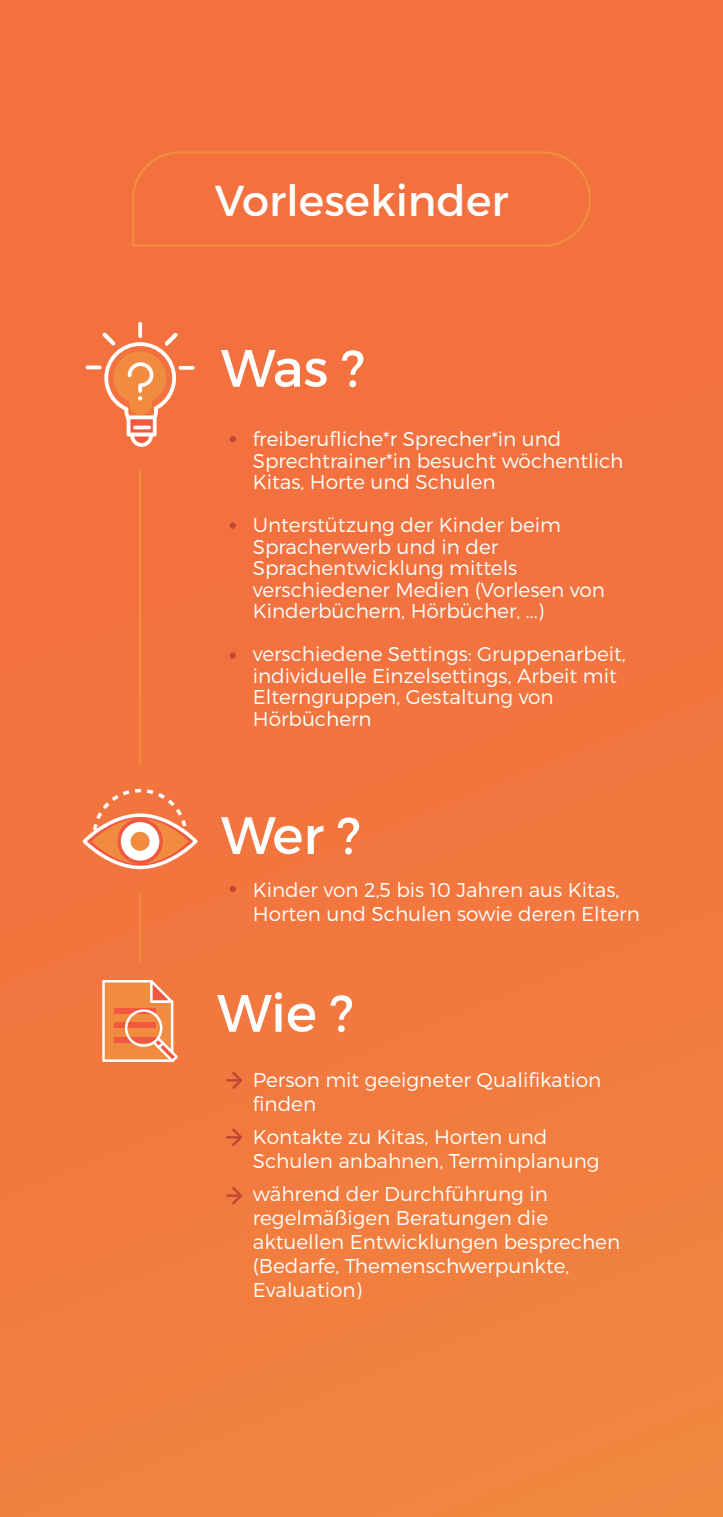
<style>
.page{position:relative;width:723px;height:1517px;background:#fff}
.page>*{position:absolute;margin:0;border:0;box-sizing:border-box;transform-origin:0 0}
.t1{font:52.5px "Montserrat";letter-spacing:-.005em;color:#fff}
.t2{font:43.25px "Montserrat";color:#fff}
.t3{font:300 20px/21.5px "Montserrat";color:#fff}
</style>
<div class="page">
<div style="left:0;top:0;width:723px;height:1517px;background:linear-gradient(to right,#f2753f,#f2793f)"></div>
<svg style="left:82px;top:789px;width:116px;height:80px"></svg>
<div style="left:131px;top:832px;width:19px;height:19px;background:#f08b40;border-radius:50%"></div>
<svg style="left:138px;top:322px;width:4px;height:16px"></svg>
<svg style="left:179px;top:366px;width:16px;height:4px"></svg>
<svg style="left:85px;top:365px;width:17px;height:4px"></svg>
<svg style="left:103px;top:333px;width:75px;height:114px"></svg>
<svg style="left:230px;top:436px;width:6px;height:6px"></svg>
<div style="left:230px;top:522px;width:6px;height:7px;background:#c04935;border-radius:50%"></div>
<div style="left:230px;top:652px;width:6px;height:7px;background:#c04935;border-radius:50%"></div>
<svg style="left:230px;top:886px;width:6px;height:6px"></svg>
<svg style="left:226px;top:1068px;width:18px;height:24px"></svg>
<svg style="left:226px;top:1125px;width:18px;height:24px"></svg>
<hr style="left:226px;top:1194px;width:15px;height:3px;background:#c04935">
<svg style="left:229px;top:1184px;width:15px;height:23px"></svg>
<div style="left:131px;top:150px;width:461px;height:98px;background:#f2713e"></div>
<svg style="left:102px;top:980px;width:76px;height:82px;background:#f39864"></svg>
<hr style="left:139px;top:471px;width:2px;height:293px;background:#f08b40">
<hr style="left:139px;top:893px;width:2px;height:69px;background:#f08b40">
<h2 class="t2" style="left:215px;top:174px;width:295px">Vorlesekinder</h2>
<h1 class="t1" style="left:221px;top:336px;width:146px">Was ?</h1>
<p class="t3" style="left:253px;top:428px;width:372px">freiberufliche*r Sprecher*in und<br>Sprechtrainer*in besucht wöchentlich<br>Kitas, Horte und Schulen</p>
<p class="t3" style="left:253px;top:514px;width:354px">Unterstützung der Kinder beim<br>Spracherwerb und in der<br>Sprachentwicklung mittels verschiedener Medien (Vorlesen von<br>Kinderbüchern, Hörbücher, ...)</p>
<p class="t3" style="left:253px;top:643px;width:375px">verschiedene Settings: Gruppenarbeit, individuelle Einzelsettings, Arbeit mit<br>Elterngruppen, Gestaltung von<br>Hörbüchern</p>
<h1 class="t1" style="left:221px;top:803px;width:141px">Wer ?</h1>
<p class="t3" style="left:253px;top:877px;width:388px;line-height:24px">Kinder von 2,5 bis 10 Jahren aus Kitas,<br>Horten und Schulen sowie deren Eltern</p>
<h1 class="t1" style="left:217px;top:981px;width:138px">Wie ?</h1>
<p class="t3" style="left:253px;top:1067px;width:350px;line-height:24px">Person mit geeigneter Qualifikation finden</p>
<p class="t3" style="left:253px;top:1124px;width:348px;line-height:24px">Kontakte zu Kitas, Horten und<br>Schulen anbahnen, Terminplanung</p>
<p class="t3" style="left:253px;top:1181px;width:369px;line-height:24px">während der Durchführung in regelmäßigen Beratungen die aktuellen Entwicklungen besprechen (Bedarfe, Themenschwerpunkte,<br>Evaluation)</p>
</div>
